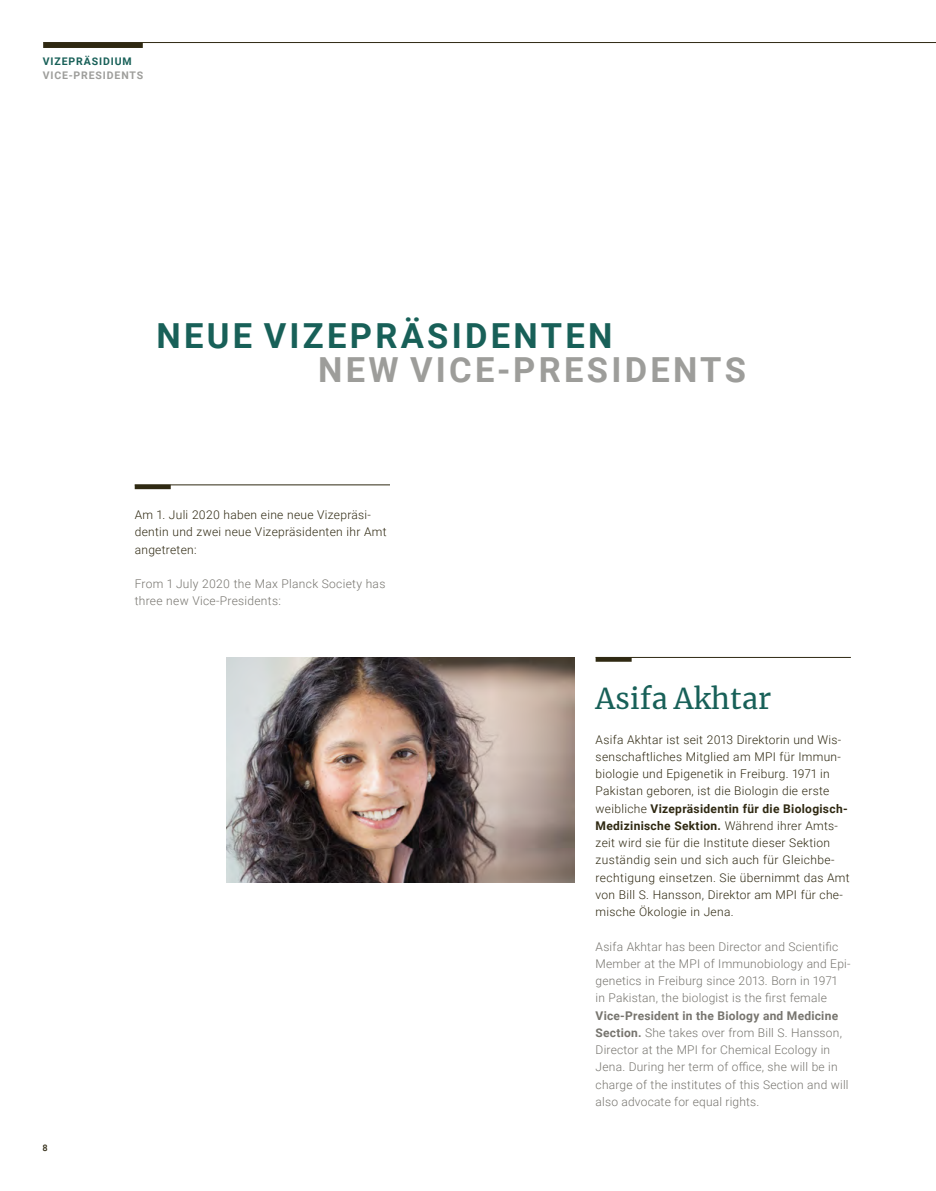
<style>
.page{position:relative;width:936px;height:1191px;background:#fff}
.page>*{position:absolute;margin:0;border:0;box-sizing:border-box;transform-origin:0 0}
._1_Headline{font:700 34.5px "Roboto";letter-spacing:.095em;color:#186058}
._1_Headline-2{font:700 34.5px "Roboto";letter-spacing:.095em;color:#9d9d9a}
._3_Headline_Artikel{font:28.5px "Merriweather";letter-spacing:.01em;color:#186058}
._3_Fließtext{font:300 12px/17.2px "Roboto";letter-spacing:.025em;color:#2f2912}
._3_Fließtext-2{font:300 12px/17.2px "Roboto";letter-spacing:.02em;color:#77756f}
._0_Rubrikzeile{font:700 10.5px "Roboto";letter-spacing:.085em;color:#9e9e9b}
._0_Rubrikzeile-2{font:700 10.5px "Roboto";letter-spacing:.085em;color:#186058}
.t1{font:500 9px "Roboto";color:#2f2912}
.s1{font-weight:700}
</style>
<div class="page">
<hr style="left:135px;top:484px;width:255px;height:1px;background:#2f2912">
<svg style="left:135px;top:485px;width:255px;height:4px"></svg>
<img style="left:227px;top:657px;width:347px;height:225px">
<svg style="left:595px;top:657px;width:255px;height:5px"></svg>
<hr style="left:43px;top:42px;width:892px;height:1px;background:#2f2912">
<div style="left:43px;top:43px;width:100px;height:5px;background:#2f2912"></div>
<p class="_0_Rubrikzeile-2" style="left:43px;top:54px;width:90px">VIZEPRÄSIDIUM</p>
<p class="_0_Rubrikzeile" style="left:43px;top:67px;width:102px">VICE-PRESIDENTS</p>
<p class="_1_Headline" style="left:157px;top:311px;width:457px">NEUE VIZEPRÄSIDENTEN</p>
<p class="_1_Headline-2" style="left:318px;top:346px;width:429px">NEW VICE-PRESIDENTS</p>
<p class="_3_Fließtext" style="left:135px;top:506px;width:253px">Am 1. Juli 2020 haben eine neue Vizepräsi&shy;dentin und zwei neue Vizepräsidenten ihr Amt angetreten:</p>
<p class="_3_Fließtext-2" style="left:135px;top:575px;width:252px">From 1 July 2020 the Max Planck Society has three new Vice-Presidents:</p>
<p class="t1" style="left:43px;top:1141px;width:7px">8</p>
<p class="_3_Headline_Artikel" style="left:595px;top:679px;width:177px">Asifa Akhtar</p>
<p class="_3_Fließtext" style="left:595px;top:730px;width:255px">Asifa Akhtar ist seit 2013 Direktorin und Wis&shy;senschaftliches Mitglied am MPI für Immun&shy;biologie und Epigenetik in Freiburg. 1971 in Pakistan geboren, ist die Biologin die erste weibliche <span class="s1">Vizepräsidentin für die Biologisch-Medizinische Sektion.</span> Während ihrer Amts&shy;zeit wird sie für die Institute dieser Sektion zuständig sein und sich auch für Gleichbe&shy;rechtigung einsetzen. Sie übernimmt das Amt von Bill S. Hansson, Direktor am MPI für che&shy;mische Ökologie in Jena.</p>
<p class="_3_Fließtext-2" style="left:595px;top:937px;width:256px">Asifa Akhtar has been Director and Scientific Member at the MPI of Immunobiology and Epi&shy;genetics in Freiburg since 2013. Born in 1971<br>in Pakistan, the biologist is the first female <span class="s1">Vice-President in the Biology and Medicine Section.</span> She takes over from Bill S. Hansson, Director at the MPI for Chemical Ecology in Jena. During her term of office, she will be in charge of the institutes of this Section and will also advocate for equal rights.</p>
</div>
